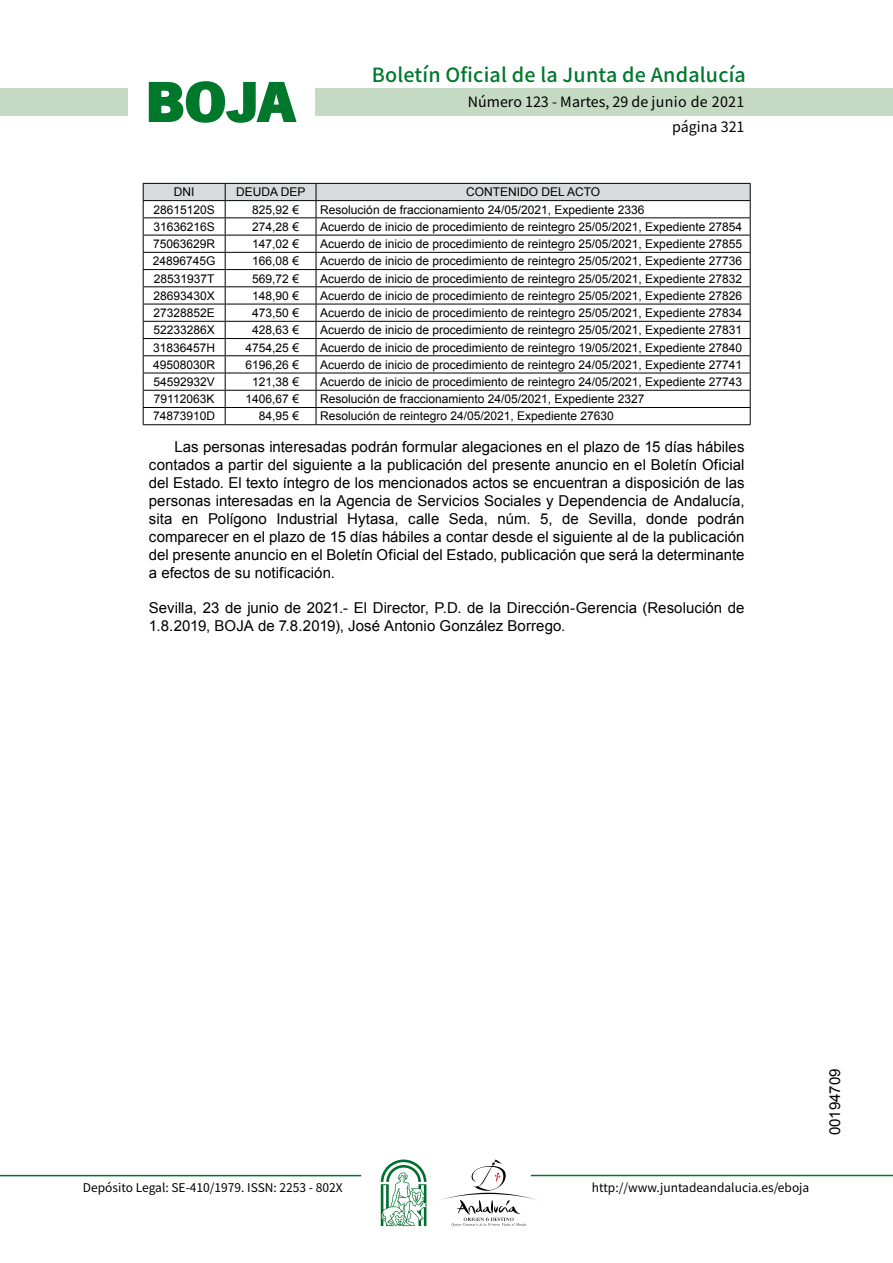
<style>
.page{position:relative;width:893px;height:1263px;background:#fff}
.page>*{position:absolute;margin:0;border:0;box-sizing:border-box;transform-origin:0 0}
.t1{font:700 57.75px "News Got T";color:#00782c;scale:1.14 1}
.t2{font:500 19.5px "Noto Sans HK";letter-spacing:.01em;color:#00782c}
.t3{font:15px/18px "Arial";color:#000;text-align:justify}
.t4{font:14.25px/24.5px "Noto Sans HK";color:#000;text-align:right}
.t5{font:12px "Arial";color:#000}
.t6{font:12px "Noto Sans HK";color:#000}
</style>
<div class="page">
<div style="left:315px;top:88px;width:577px;height:28px;background:#c5dac3"></div>
<div style="left:0;top:88px;width:128px;height:28px;background:#c5dac3"></div>
<hr style="left:0;top:1175px;width:361px;height:1px;background:#00782c">
<hr style="left:531px;top:1175px;width:361px;height:1px;background:#00782c">
<svg style="left:148px;top:81px;width:149px;height:42px"></svg>
<svg style="left:442px;top:1159px;width:100px;height:67px"></svg>
<svg style="left:381px;top:1160px;width:45px;height:66px"></svg>
<svg style="left:143px;top:183px;width:607px;height:241px"></svg>
<hr style="left:143px;top:424px;width:82px;height:1px;background:#000">
<hr style="left:225px;top:424px;width:91px;height:1px;background:#000">
<hr style="left:316px;top:424px;width:434px;height:1px;background:#000">
<h1 class="t1" style="left:145px;top:68px;width:133px">BOJA</h1>
<h2 class="t2" style="left:372px;top:64px;width:375px">Boletín Oficial de la Junta de Andalucía</h2>
<p class="t4" style="left:468px;top:90px;width:278px">Número 123 - Martes, 29 de junio de 2021 página 321</p>
<p class="t5" style="left:174px;top:184px;width:22px">DNI</p>
<p class="t5" style="left:236px;top:184px;width:71px">DEUDA DEP</p>
<p class="t5" style="left:466px;top:184px;width:136px">CONTENIDO DEL ACTO</p>
<p class="t5" style="left:153px;top:202px;width:63px">28615120S</p>
<p class="t5" style="left:252px;top:202px;width:48px">825,92 €</p>
<p class="t5" style="left:320px;top:202px;width:326px">Resolución de fraccionamiento 24/05/2021, Expediente 2336</p>
<p class="t5" style="left:153px;top:219px;width:63px">31636216S</p>
<p class="t5" style="left:252px;top:219px;width:48px">274,28 €</p>
<p class="t5" style="left:320px;top:219px;width:423px">Acuerdo de inicio de procedimiento de reintegro 25/05/2021, Expediente 27854</p>
<p class="t5" style="left:153px;top:236px;width:64px">75063629R</p>
<p class="t5" style="left:252px;top:236px;width:48px">147,02 €</p>
<p class="t5" style="left:320px;top:236px;width:423px">Acuerdo de inicio de procedimiento de reintegro 25/05/2021, Expediente 27855</p>
<p class="t5" style="left:153px;top:253px;width:64px">24896745G</p>
<p class="t5" style="left:252px;top:253px;width:48px">166,08 €</p>
<p class="t5" style="left:320px;top:253px;width:423px">Acuerdo de inicio de procedimiento de reintegro 25/05/2021, Expediente 27736</p>
<p class="t5" style="left:154px;top:270px;width:62px">28531937T</p>
<p class="t5" style="left:252px;top:270px;width:48px">569,72 €</p>
<p class="t5" style="left:320px;top:270px;width:423px">Acuerdo de inicio de procedimiento de reintegro 25/05/2021, Expediente 27832</p>
<p class="t5" style="left:153px;top:288px;width:63px">28693430X</p>
<p class="t5" style="left:252px;top:288px;width:48px">148,90 €</p>
<p class="t5" style="left:320px;top:288px;width:423px">Acuerdo de inicio de procedimiento de reintegro 25/05/2021, Expediente 27826</p>
<p class="t5" style="left:153px;top:305px;width:63px">27328852E</p>
<p class="t5" style="left:252px;top:305px;width:48px">473,50 €</p>
<p class="t5" style="left:320px;top:305px;width:423px">Acuerdo de inicio de procedimiento de reintegro 25/05/2021, Expediente 27834</p>
<p class="t5" style="left:153px;top:322px;width:63px">52233286X</p>
<p class="t5" style="left:252px;top:322px;width:48px">428,63 €</p>
<p class="t5" style="left:320px;top:322px;width:423px">Acuerdo de inicio de procedimiento de reintegro 25/05/2021, Expediente 27831</p>
<p class="t5" style="left:153px;top:339px;width:64px">31836457H</p>
<p class="t5" style="left:245px;top:339px;width:55px">4754,25 €</p>
<p class="t5" style="left:320px;top:339px;width:423px">Acuerdo de inicio de procedimiento de reintegro 19/05/2021, Expediente 27840</p>
<p class="t5" style="left:153px;top:357px;width:64px">49508030R</p>
<p class="t5" style="left:245px;top:357px;width:55px">6196,26 €</p>
<p class="t5" style="left:320px;top:357px;width:423px">Acuerdo de inicio de procedimiento de reintegro 24/05/2021, Expediente 27741</p>
<p class="t5" style="left:153px;top:374px;width:63px">54592932V</p>
<p class="t5" style="left:252px;top:374px;width:48px">121,38 €</p>
<p class="t5" style="left:320px;top:374px;width:423px">Acuerdo de inicio de procedimiento de reintegro 24/05/2021, Expediente 27743</p>
<p class="t5" style="left:154px;top:391px;width:62px">79112063K</p>
<p class="t5" style="left:245px;top:391px;width:55px">1406,67 €</p>
<p class="t5" style="left:320px;top:391px;width:326px">Resolución de fraccionamiento 24/05/2021, Expediente 2327</p>
<p class="t5" style="left:153px;top:408px;width:64px">74873910D</p>
<p class="t5" style="left:259px;top:408px;width:42px">84,95 €</p>
<p class="t5" style="left:320px;top:408px;width:295px">Resolución de reintegro 24/05/2021, Expediente 27630</p>
<p class="t3" style="left:149px;top:437px;width:597px;text-indent:26px">Las personas interesadas podrán formular alegaciones en el plazo de 15 días hábiles contados a partir del siguiente a la publicación del presente anuncio en el Boletín Oficial del Estado. El texto íntegro de los mencionados actos se encuentran a disposición de las personas interesadas en la Agencia de Servicios Sociales y Dependencia de Andalucía, sita en Polígono Industrial Hytasa, calle Seda, núm. 5, de Sevilla, donde podrán comparecer en el plazo de 15 días hábiles a contar desde el siguiente al de la publicación del presente anuncio en el Boletín Oficial del Estado, publicación que será la determinante a efectos de su notificación.</p>
<p class="t3" style="left:149px;top:598px;width:597px">Sevilla, 23 de junio de 2021.- El Director, P.D. de la Dirección-Gerencia (Resolución de<br>1.8.2019, BOJA de 7.8.2019), José Antonio González Borrego.</p>
<p class="t6" style="left:83px;top:1181px;width:261px">Depósito Legal: SE-410/1979. ISSN: 2253 - 802X</p>
<p class="t6" style="left:592px;top:1181px;width:219px">http://www.juntadeandalucia.es/eboja</p>
<p class="t3" style="left:826px;top:1135px;width:68px;rotate:-90deg">00194709</p>
</div>
